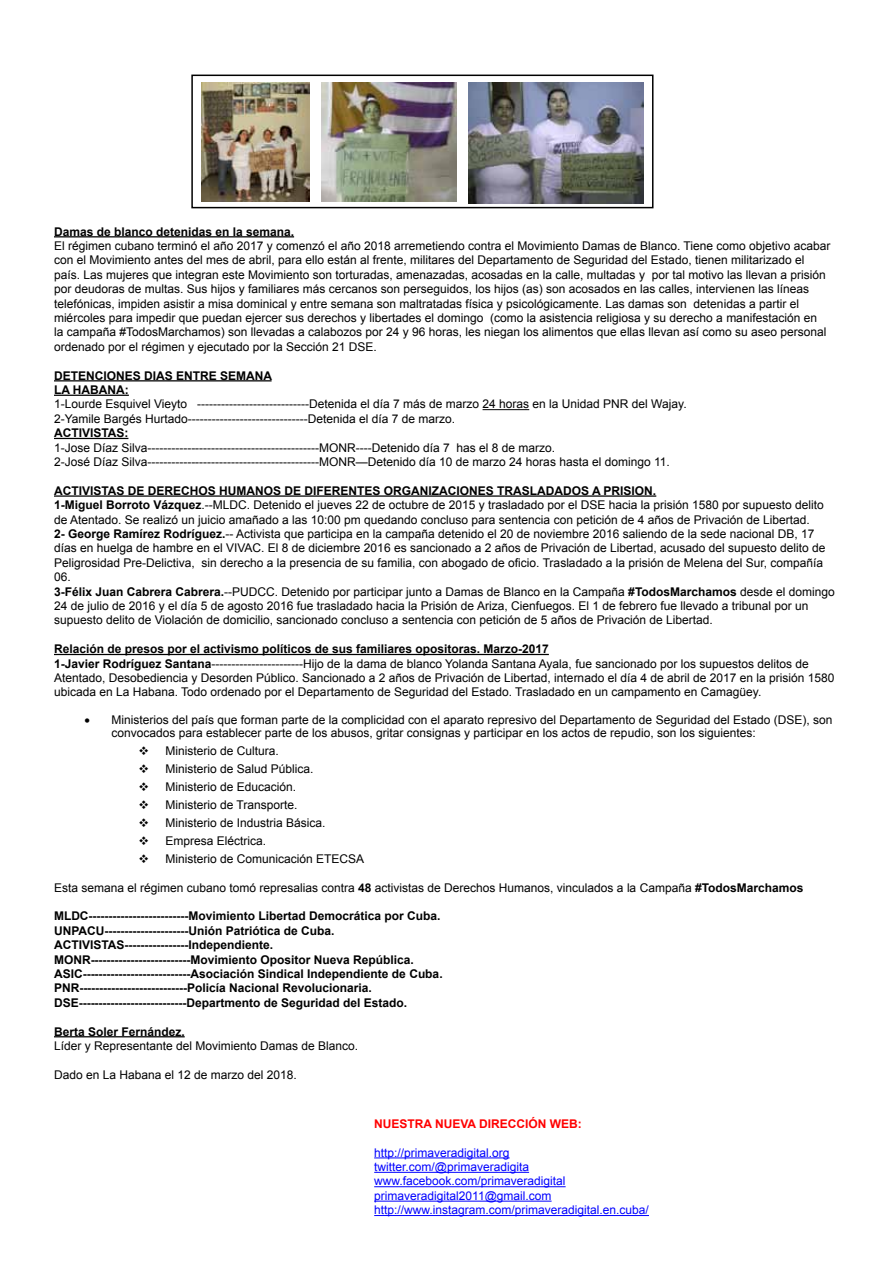
<style>
.page{position:relative;width:893px;height:1263px;background:#fff}
.page>*{position:absolute;margin:0;border:0;box-sizing:border-box;transform-origin:0 0}
.t1{font:12px/14.4px "Arial";color:#000}
.t2{font:700 12px/14.4px "Arial";color:#000}
.t3{font:12px/14.4px "Arial";color:#00f}
.t4{font:700 12px "Arial";color:#f00}
.s1{font-weight:700}
</style>
<div class="page">
<hr style="left:54px;top:236px;width:240px;height:1px;background:#000">
<hr style="left:54px;top:380px;width:218px;height:1px;background:#000">
<hr style="left:54px;top:395px;width:75px;height:1px;background:#000">
<hr style="left:483px;top:409px;width:46px;height:1px;background:#000">
<hr style="left:54px;top:438px;width:74px;height:1px;background:#000">
<hr style="left:54px;top:495px;width:602px;height:2px;background:#000">
<hr style="left:54px;top:654px;width:495px;height:1px;background:#000">
<hr style="left:54px;top:1036px;width:131px;height:1px;background:#000">
<div style="left:191px;top:75px;width:462px;height:133px;border:2px solid #000"></div>
<img style="left:201px;top:82px;width:108px;height:119px">
<img style="left:321px;top:82px;width:135px;height:119px">
<img style="left:468px;top:82px;width:176px;height:121px">
<hr style="left:374px;top:1157px;width:136px;height:1px;background:#00f">
<hr style="left:374px;top:1172px;width:155px;height:1px;background:#00f">
<hr style="left:374px;top:1186px;width:192px;height:1px;background:#00f">
<hr style="left:374px;top:1201px;width:178px;height:1px;background:#00f">
<hr style="left:374px;top:1215px;width:275px;height:1px;background:#00f">
<p class="t2" style="left:54px;top:224px;width:242px">Damas de blanco detenidas en la semana.</p>
<p class="t1" style="left:54px;top:239px;width:778px">El régimen cubano terminó el año 2017 y comenzó el año 2018 arremetiendo contra el Movimiento Damas de Blanco. Tiene como objetivo acabar con el Movimiento antes del mes de abril, para ello están al frente, militares del Departamento de Seguridad del Estado, tienen militarizado el país. Las mujeres que integran este Movimiento son torturadas, amenazadas, acosadas en la calle, multadas y por tal motivo las llevan a prisión por deudoras de multas. Sus hijos y familiares más cercanos son perseguidos, los hijos (as) son acosados en las calles, intervienen las líneas telefónicas, impiden asistir a misa dominical y entre semana son maltratadas física y psicológicamente. Las damas son detenidas a partir el miércoles para impedir que puedan ejercer sus derechos y libertades el domingo (como la asistencia religiosa y su derecho a manifestación en<br>la campaña #TodosMarchamos) son llevadas a calabozos por 24 y 96 horas, les niegan los alimentos que ellas llevan así como su aseo personal ordenado por el régimen y ejecutado por la Sección 21 DSE.</p>
<p class="t2" style="left:54px;top:368px;width:220px">DETENCIONES DIAS ENTRE SEMANA<br>LA HABANA:</p>
<p class="t1" style="left:54px;top:397px;width:634px">1-Lourde Esquivel Vieyto ----------------------------Detenida el día 7 más de marzo 24 horas en la Unidad PNR del Wajay.<br>2-Yamile Bargés Hurtado------------------------------Detenida el día 7 de marzo.</p>
<p class="t2" style="left:54px;top:426px;width:76px">ACTIVISTAS:</p>
<p class="t1" style="left:54px;top:440px;width:617px">1-Jose Díaz Silva-------------------------------------------MONR----Detenido día 7 has el 8 de marzo.<br>2-José Díaz Silva-------------------------------------------MONR—Detenido día 10 de marzo 24 horas hasta el domingo 11.</p>
<p class="t1" style="left:54px;top:483px;width:782px"><span class="s1">ACTIVISTAS DE DERECHOS HUMANOS DE DIFERENTES ORGANIZACIONES TRASLADADOS A PRISION.<br>1-Miguel Borroto Vázquez</span>.--MLDC. Detenido el jueves 22 de octubre de 2015 y trasladado por el DSE hacia la prisión 1580 por supuesto delito de Atentado. Se realizó un juicio amañado a las 10:00 pm quedando concluso para sentencia con petición de 4 años de Privación de Libertad.<br><span class="s1">2- George Ramírez Rodríguez.</span>-- Activista que participa en la campaña detenido el 20 de noviembre 2016 saliendo de la sede nacional DB, 17 días en huelga de hambre en el VIVAC. El 8 de diciembre 2016 es sancionado a 2 años de Privación de Libertad, acusado del supuesto delito de Peligrosidad Pre-Delictiva, sin derecho a la presencia de su familia, con abogado de oficio. Trasladado a la prisión de Melena del Sur, compañía 06.<br><span class="s1">3-Félix Juan Cabrera Cabrera.</span>--PUDCC. Detenido por participar junto a Damas de Blanco en la Campaña <span class="s1">#TodosMarchamos</span> desde el domingo 24 de julio de 2016 y el día 5 de agosto 2016 fue trasladado hacia la Prisión de Ariza, Cienfuegos. El 1 de febrero fue llevado a tribunal por un supuesto delito de Violación de domicilio, sancionado concluso a sentencia con petición de 5 años de Privación de Libertad.</p>
<p class="t1" style="left:54px;top:642px;width:782px"><span class="s1">Relación de presos por el activismo políticos de sus familiares opositoras. Marzo-2017<br>1-Javier Rodríguez Santana</span>-----------------------Hijo de la dama de blanco Yolanda Santana Ayala, fue sancionado por los supuestos delitos de Atentado, Desobediencia y Desorden Público. Sancionado a 2 años de Privación de Libertad, internado el día 4 de abril de 2017 en la prisión 1580 ubicada en La Habana. Todo ordenado por el Departamento de Seguridad del Estado. Trasladado en un campamento en Camagüey.</p>
<p class="t1" style="left:111px;top:713px;width:722px;line-height:13.2px;text-indent:-27px">• Ministerios del país que forman parte de la complicidad con el aparato represivo del Departamento de Seguridad del Estado (DSE), son convocados para establecer parte de los abusos, gritar consignas y participar en los actos de repudio, son los siguientes:</p>
<p class="t1" style="left:138px;top:744px;width:142px">❖ Ministerio de Cultura.</p>
<p class="t1" style="left:138px;top:762px;width:177px">❖ Ministerio de Salud Pública.</p>
<p class="t1" style="left:138px;top:780px;width:159px">❖ Ministerio de Educación.</p>
<p class="t1" style="left:138px;top:798px;width:161px">❖ Ministerio de Transporte.</p>
<p class="t1" style="left:138px;top:816px;width:189px">❖ Ministerio de Industria Básica.</p>
<p class="t1" style="left:138px;top:834px;width:129px">❖ Empresa Eléctrica.</p>
<p class="t1" style="left:138px;top:851px;width:227px">❖ Ministerio de Comunicación ETECSA</p>
<p class="t1" style="left:54px;top:880px;width:751px">Esta semana el régimen cubano tomó represalias contra <span class="s1">48</span> activistas de Derechos Humanos, vinculados a la Campaña <span class="s1">#TodosMarchamos</span></p>
<p class="t2" style="left:54px;top:909px;width:390px">MLDC-------------------------Movimiento Libertad Democrática por Cuba.<br>UNPACU---------------------Unión Patriótica de Cuba.<br>ACTIVISTAS----------------Independiente.<br>MONR-------------------------Movimiento Opositor Nueva República.<br>ASIC---------------------------Asociación Sindical Independiente de Cuba.<br>PNR---------------------------Policía Nacional Revolucionaria.<br>DSE---------------------------Departmento de Seguridad del Estado.</p>
<p class="t2" style="left:54px;top:1024px;width:132px">Berta Soler Fernández.</p>
<p class="t1" style="left:54px;top:1038px;width:306px">Líder y Representante del Movimiento Damas de Blanco.</p>
<p class="t1" style="left:54px;top:1067px;width:244px">Dado en La Habana el 12 de marzo del 2018.</p>
<p class="t4" style="left:374px;top:1115px;width:209px">NUESTRA NUEVA DIRECCIÓN WEB:</p>
<p class="t3" style="left:374px;top:1145px;width:276px">http://primaveradigital.org twitter.com/@primaveradigita www.facebook.com/primaveradigital primaveradigital2011@gmail.com http://www.instagram.com/primaveradigital.en.cuba/</p>
</div>
